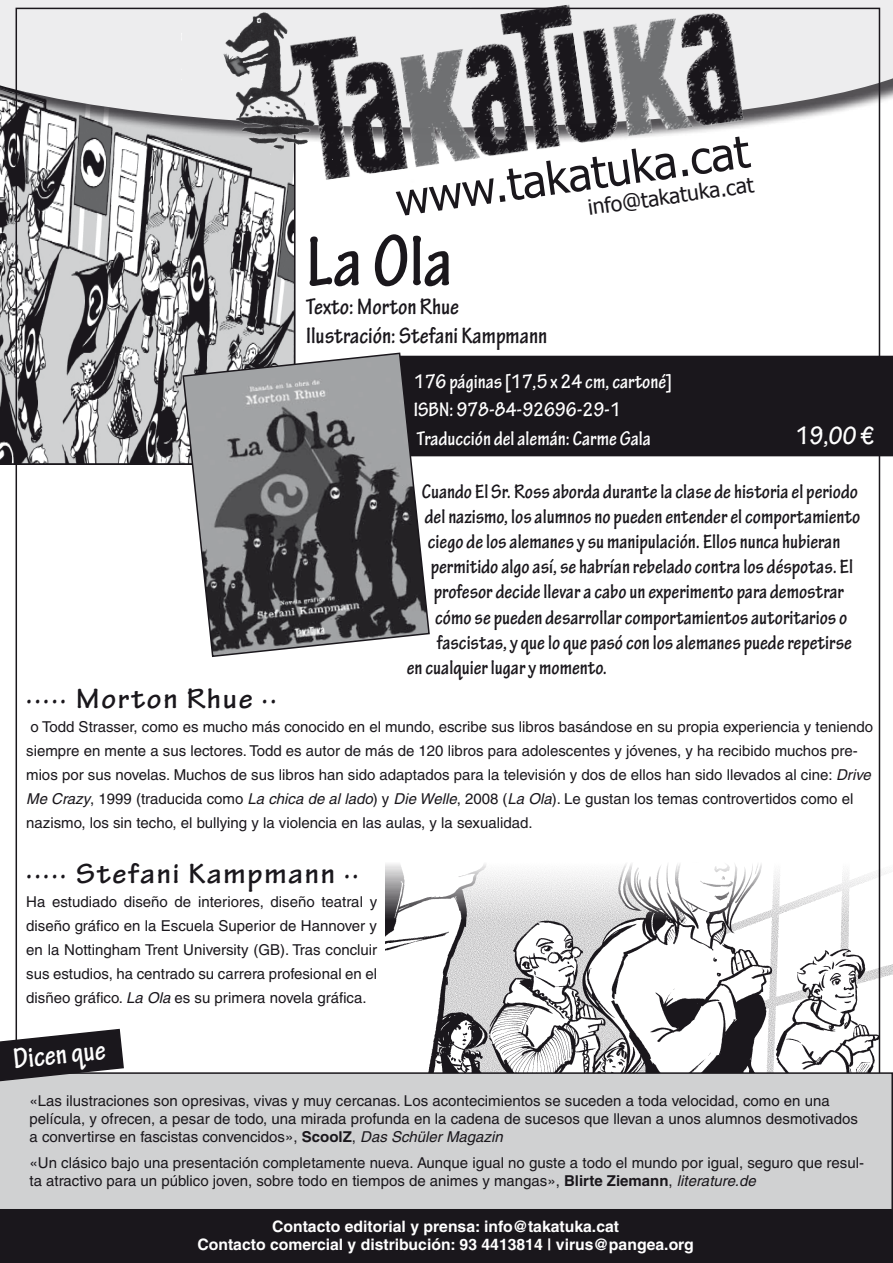
<style>
.page{position:relative;width:893px;height:1263px;background:#fff}
.page>*{position:absolute;margin:0;border:0;box-sizing:border-box;transform-origin:0 0}
.t1{font:700 condensed 75px "Tekton Pro";color:#1a171c}
.t2{font:45px "Tahoma";color:#1a171c}
.t3{font:700 30px "Tekton Pro";letter-spacing:.06em;color:#1a171c}
.t4{font:700 condensed 30px "Tekton Pro";color:#fff}
.t5{font:700 condensed 27px "Tekton Pro";color:#fff}
.t6{font:700 condensed 24px/28.8px "Tekton Pro";color:#1a171c}
.t7{font:700 condensed 21px "Tekton Pro";color:#1a171c}
.t8{font:700 condensed 21px/28.5px "Tekton Pro";color:#fff}
.t9{font:21px "Tahoma";color:#1a171c}
.t10{font:700 15.75px/18.9px "Helvetica";color:#fff;text-align:center}
.t11{font:15px/24px "Helvetica";color:#1a171c}
.s1{font-style:italic}
.s2{font-weight:700}
</style>
<div class="page">
<div style="left:431px;top:356px;width:462px;height:100px;background:#1a171c"></div>
<svg style="left:0;top:146px;width:296px;height:319px"></svg>
<div style="left:0;top:0;width:893px;height:146px;background:#1a171c;opacity:.75"></div>
<svg style="left:0;top:0;width:893px;height:128px;background:#d7d7d8"></svg>
<img style="left:277px;top:0;width:484px;height:198px">
<svg style="left:182px;top:352px;width:249px;height:305px;background:#78787a"></svg>
<svg style="left:383px;top:122px;width:381px;height:76px"></svg>
<img style="left:182px;top:0;width:164px;height:165px">
<img style="left:386px;top:862px;width:507px;height:210px">
<div style="left:0;top:1072px;width:893px;height:137px;background:#d0d1d2"></div>
<div style="left:0;top:1209px;width:893px;height:54px;background:#1a171c"></div>
<svg style="left:0;top:1028px;width:125px;height:56px;background:#565457"></svg>
<h2 class="t2" style="left:392px;top:170px;width:358px;rotate:-8deg">www.takatuka.cat</h2>
<h3 class="t9" style="left:586px;top:194px;width:169px;rotate:-8deg">info@takatuka.cat</h3>
<h1 class="t1" style="left:306px;top:218px;width:148px">La Ola</h1>
<h3 class="t6" style="left:306px;top:292px;width:243px">Texto: Morton Rhue<br>Ilustración: Stefani Kampmann</h3>
<h3 class="t8" style="left:414px;top:367px;width:259px">176 páginas [17,5 x 24 cm, cartoné]<br>ISBN: 978-84-92696-29-1<br>Traducción del alemán: Carme Gala</h3>
<h3 class="t5" style="left:795px;top:420px;width:80px">19,00 €</h3>
<h3 class="t7" style="left:422px;top:479px;width:438px">Cuando El Sr. Ross aborda durante la clase de historia el periodo</h3>
<h3 class="t7" style="left:425px;top:504px;width:437px">del nazismo, los alumnos no pueden entender el comportamiento</h3>
<h3 class="t7" style="left:428px;top:529px;width:414px">ciego de los alemanes y su manipulación. Ellos nunca hubieran</h3>
<h3 class="t7" style="left:431px;top:554px;width:424px">permitido algo así, se habrían rebelado contra los déspotas. El</h3>
<h3 class="t7" style="left:434px;top:580px;width:412px">profesor decide llevar a cabo un experimento para demostrar</h3>
<h3 class="t7" style="left:435px;top:605px;width:414px">cómo se pueden desarrollar comportamientos autoritarios o</h3>
<h3 class="t7" style="left:437px;top:630px;width:417px">fascistas, y que lo que pasó con los alemanes puede repetirse</h3>
<h3 class="t7" style="left:407px;top:655px;width:202px">en cualquier lugar y momento.</h3>
<h3 class="t3" style="left:26px;top:681px;width:252px">····· Morton Rhue ··</h3>
<p class="t11" style="left:26px;top:715px;width:848px">o Todd Strasser, como es mucho más conocido en el mundo, escribe sus libros basándose en su propia experiencia y teniendo siempre en mente a sus lectores. Todd es autor de más de 120 libros para adolescentes y jóvenes, y ha recibido muchos pre&shy;mios por sus novelas. Muchos de sus libros han sido adaptados para la televisión y dos de ellos han sido llevados al cine: <span class="s1">Drive Me Crazy</span>, 1999 (traducida como <span class="s1">La chica de al lado</span>) y <span class="s1">Die Welle</span>, 2008 (<span class="s1">La Ola</span>). Le gustan los temas controvertidos como el nazismo, los sin techo, el bullying y la violencia en las aulas, y la sexualidad.</p>
<h3 class="t3" style="left:26px;top:856px;width:335px">····· Stefani Kampmann ··</h3>
<p class="t11" style="left:26px;top:890px;width:352px;text-align:justify">Ha estudiado diseño de interiores, diseño teatral y diseño gráfico en la Escuela Superior de Hannover y en la Nottingham Trent University (GB). Tras concluir sus estudios, ha centrado su carrera profesional en el disñeo gráfico. <span class="s1">La Ola</span> es su primera novela gráfica.</p>
<h3 class="t4" style="left:12px;top:1041px;width:94px;rotate:-6deg">Dicen que</h3>
<p class="t11" style="left:30px;top:1092px;width:830px;line-height:18px">«Las ilustraciones son opresivas, vivas y muy cercanas. Los acontecimientos se suceden a toda velocidad, como en una película, y ofrecen, a pesar de todo, una mirada profunda en la cadena de sucesos que llevan a unos alumnos desmotivados a convertirse en fascistas convencidos», <span class="s2">ScoolZ</span>, <span class="s1">Das Schüler Magazin</span></p>
<p class="t11" style="left:30px;top:1153px;width:836px;line-height:18px">«Un clásico bajo una presentación completamente nueva. Aunque igual no guste a todo el mundo por igual, seguro que resul&shy;ta atractivo para un público joven, sobre todo en tiempos de animes y mangas», <span class="s2">Blirte Ziemann</span>, <span class="s1">literature.de</span></p>
<p class="t10" style="left:197px;top:1216px;width:498px">Contacto editorial y prensa: info@takatuka.cat<br>Contacto comercial y distribución: 93 4413814 | virus@pangea.org</p>
</div>
